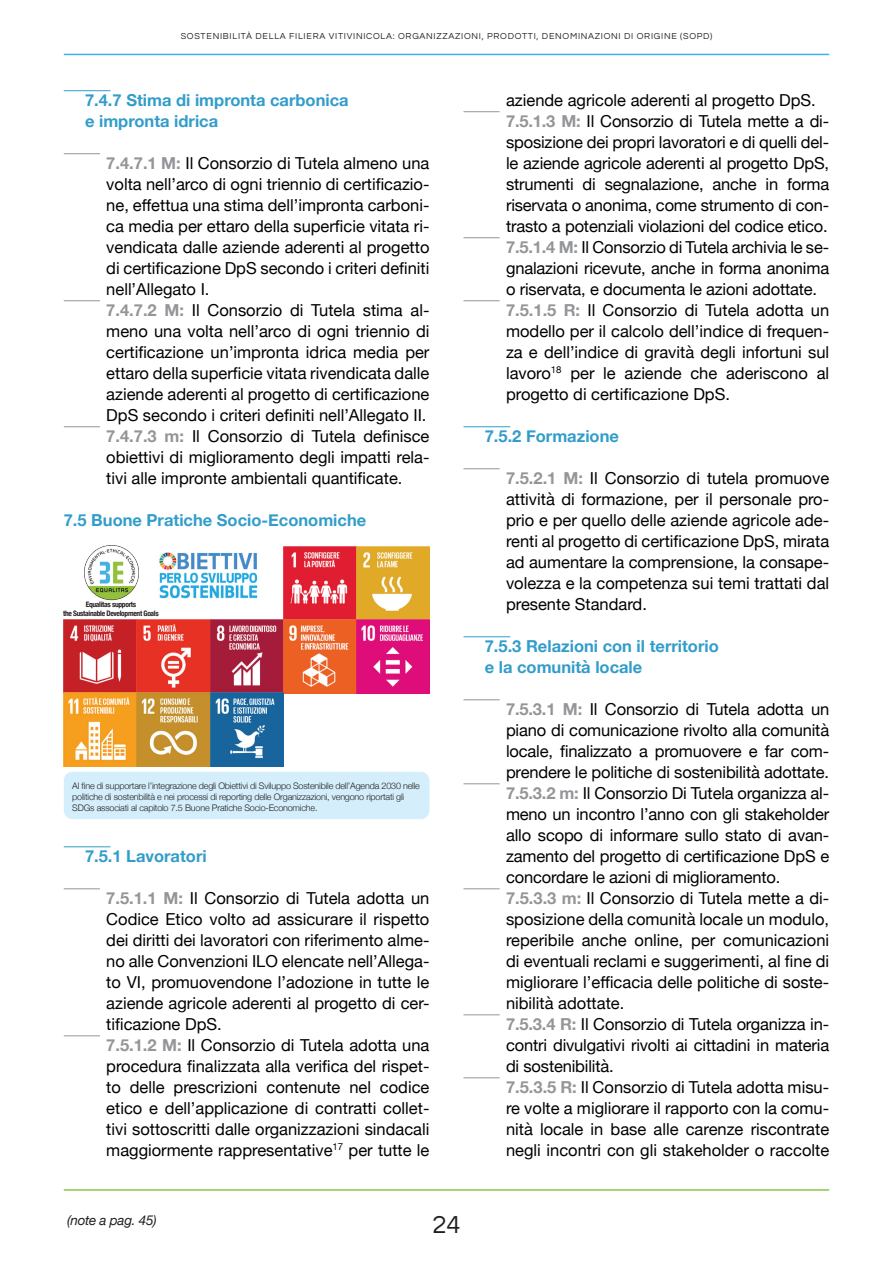
<style>
.page{position:relative;width:893px;height:1263px;background:#fff}
.page>*{position:absolute;margin:0;border:0;box-sizing:border-box;transform-origin:0 0}
.t1{font:25.5px "Questrial";color:#231f20}
.t2{font:16.5px/21px "Helvetica Neue";color:#000}
.t3{font:700 16.5px/21px "Helvetica Neue";color:#329dca}
.t4{font:italic 13.5px "Helvetica Neue";letter-spacing:-.02em;color:#231f20}
.t5{font:300 9px/10.8px "Helvetica Neue";letter-spacing:-.02em;color:#231f20}
.t6{font:9px "Questrial";letter-spacing:.08em;color:#231f20}
.t7{font:700 condensed 7.5px/9px "Helvetica Neue";letter-spacing:-.04em;color:#231f20;text-align:center}
.s1{font-weight:700;color:#939598}
</style>
<div class="page">
<hr style="left:64px;top:1189px;width:765px;height:2px;background:#8ac648">
<hr style="left:64px;top:54px;width:765px;height:1px;background:#39b4e7">
<hr style="left:463px;top:111px;width:37px;height:1px;background:#939598">
<hr style="left:463px;top:237px;width:37px;height:1px;background:#939598">
<hr style="left:463px;top:300px;width:37px;height:1px;background:#939598">
<hr style="left:463px;top:426px;width:47px;height:1px;background:#329dca">
<hr style="left:463px;top:468px;width:37px;height:1px;background:#939598">
<hr style="left:463px;top:636px;width:47px;height:1px;background:#329dca">
<hr style="left:463px;top:699px;width:37px;height:1px;background:#939598">
<hr style="left:463px;top:783px;width:37px;height:1px;background:#939598">
<hr style="left:463px;top:888px;width:37px;height:1px;background:#939598">
<hr style="left:463px;top:1014px;width:37px;height:1px;background:#939598">
<hr style="left:463px;top:1077px;width:37px;height:1px;background:#939598">
<hr style="left:64px;top:90px;width:47px;height:1px;background:#329dca">
<hr style="left:64px;top:153px;width:36px;height:1px;background:#939598">
<hr style="left:64px;top:300px;width:36px;height:1px;background:#939598">
<hr style="left:64px;top:426px;width:36px;height:1px;background:#939598">
<hr style="left:64px;top:846px;width:47px;height:1px;background:#329dca">
<hr style="left:64px;top:888px;width:36px;height:1px;background:#939598">
<hr style="left:64px;top:1035px;width:36px;height:1px;background:#939598">
<img style="left:159px;top:552px;width:99px;height:47px">
<img style="left:283px;top:547px;width:146px;height:73px">
<img style="left:84px;top:545px;width:55px;height:55px">
<img style="left:64px;top:620px;width:365px;height:73px">
<div style="left:64px;top:772px;width:365px;height:47px;background:#d4effb;border-radius:9px"></div>
<img style="left:64px;top:693px;width:219px;height:73px">
<p class="t6" style="left:181px;top:32px;width:533px">SOSTENIBILITÀ DELLA FILIERA VITIVINICOLA: ORGANIZZAZIONI, PRODOTTI, DENOMINAZIONI DI ORIGINE (SOPD)</p>
<p class="t3" style="left:85px;top:90px;width:265px">7.4.7 Stima di impronta carbonica e impronta idrica</p>
<p class="t2" style="left:106px;top:153px;width:325px"><span class="s1">7.4.7.1 M:</span> Il Consorzio di Tutela almeno una volta nell’arco di ogni triennio di certificazio&shy;ne, effettua una stima dell’impronta carboni&shy;ca media per ettaro della superficie vitata ri&shy;vendicata dalle aziende aderenti al progetto di certificazione DpS secondo i criteri definiti nell’Allegato I.<br><span class="s1">7.4.7.2 M:</span> Il Consorzio di Tutela stima al&shy;meno una volta nell’arco di ogni triennio di certificazione un’impronta idrica media per ettaro della superficie vitata rivendicata dalle aziende aderenti al progetto di certificazione DpS secondo i criteri definiti nell’Allegato II.<br><span class="s1">7.4.7.3 m:</span> Il Consorzio di Tutela definisce obiettivi di miglioramento degli impatti rela&shy;tivi alle impronte ambientali quantificate.</p>
<p class="t3" style="left:64px;top:510px;width:304px">7.5 Buone Pratiche Socio-Economiche</p>
<p class="t7" style="left:63px;top:600px;width:97px">Equalitas supports<br>the Sustainable Development Goals</p>
<p class="t5" style="left:72px;top:780px;width:349px">Al fine di supportare l’integrazione degli Obiettivi di Sviluppo Sostenibile dell’Agenda 2030 nelle politiche di sostenbilità e nei processi di reporting delle Organizzazioni, vengono riportati gli<br>SDGs associati al capitolo 7.5 Buone Pratiche Socio-Economiche.</p>
<p class="t3" style="left:85px;top:846px;width:123px">7.5.1 Lavoratori</p>
<p class="t2" style="left:106px;top:888px;width:325px"><span class="s1">7.5.1.1 M:</span> Il Consorzio di Tutela adotta un Codice Etico volto ad assicurare il rispetto dei diritti dei lavoratori con riferimento alme&shy;no alle Convenzioni ILO elencate nell’Allega&shy;to VI, promuovendone l’adozione in tutte le aziende agricole aderenti al progetto di cer&shy;tificazione DpS.<br><span class="s1">7.5.1.2 M:</span> Il Consorzio di Tutela adotta una procedura finalizzata alla verifica del rispet&shy;to delle prescrizioni contenute nel codice etico e dell’applicazione di contratti collet&shy;tivi sottoscritti dalle organizzazioni sindacali maggiormente rappresentative<sup>17</sup> per tutte le</p>
<p class="t4" style="left:67px;top:1210px;width:91px">(note a pag. 45)</p>
<h1 class="t1" style="left:432px;top:1212px;width:30px">24</h1>
<p class="t2" style="left:506px;top:90px;width:325px">aziende agricole aderenti al progetto DpS.<br><span class="s1">7.5.1.3 M:</span> Il Consorzio di Tutela mette a di&shy;sposizione dei propri lavoratori e di quelli del&shy;le aziende agricole aderenti al progetto DpS, strumenti di segnalazione, anche in forma riservata o anonima, come strumento di con&shy;trasto a potenziali violazioni del codice etico.<br><span class="s1">7.5.1.4 M:</span> Il Consorzio di Tutela archivia le se&shy;gnalazioni ricevute, anche in forma anonima o riservata, e documenta le azioni adottate.<br><span class="s1">7.5.1.5 R:</span> Il Consorzio di Tutela adotta un modello per il calcolo dell’indice di frequen&shy;za e dell’indice di gravità degli infortuni sul lavoro<sup>18</sup> per le aziende che aderiscono al progetto di certificazione DpS.</p>
<p class="t3" style="left:485px;top:426px;width:136px">7.5.2 Formazione</p>
<p class="t2" style="left:506px;top:468px;width:325px;text-align:justify"><span class="s1">7.5.2.1 M:</span> Il Consorzio di tutela promuove attività di formazione, per il personale pro&shy;prio e per quello delle aziende agricole ade&shy;renti al progetto di certificazione DpS, mirata ad aumentare la comprensione, la consape&shy;volezza e la competenza sui temi trattati dal presente Standard.</p>
<p class="t3" style="left:485px;top:636px;width:235px">7.5.3 Relazioni con il territorio e la comunità locale</p>
<p class="t2" style="left:506px;top:699px;width:325px"><span class="s1">7.5.3.1 M:</span> Il Consorzio di Tutela adotta un piano di comunicazione rivolto alla comunità locale, finalizzato a promuovere e far com&shy;prendere le politiche di sostenibilità adottate.<br><span class="s1">7.5.3.2 m:</span> Il Consorzio Di Tutela organizza al&shy;meno un incontro l’anno con gli stakeholder allo scopo di informare sullo stato di avan&shy;zamento del progetto di certificazione DpS e concordare le azioni di miglioramento.<br><span class="s1">7.5.3.3 m:</span> Il Consorzio di Tutela mette a di&shy;sposizione della comunità locale un modulo, reperibile anche online, per comunicazioni di eventuali reclami e suggerimenti, al fine di migliorare l’efficacia delle politiche di soste&shy;nibilità adottate.<br><span class="s1">7.5.3.4 R:</span> Il Consorzio di Tutela organizza in&shy;contri divulgativi rivolti ai cittadini in materia di sostenibilità.<br><span class="s1">7.5.3.5 R:</span> Il Consorzio di Tutela adotta misu&shy;re volte a migliorare il rapporto con la comu&shy;nità locale in base alle carenze riscontrate negli incontri con gli stakeholder o raccolte</p>
</div>
